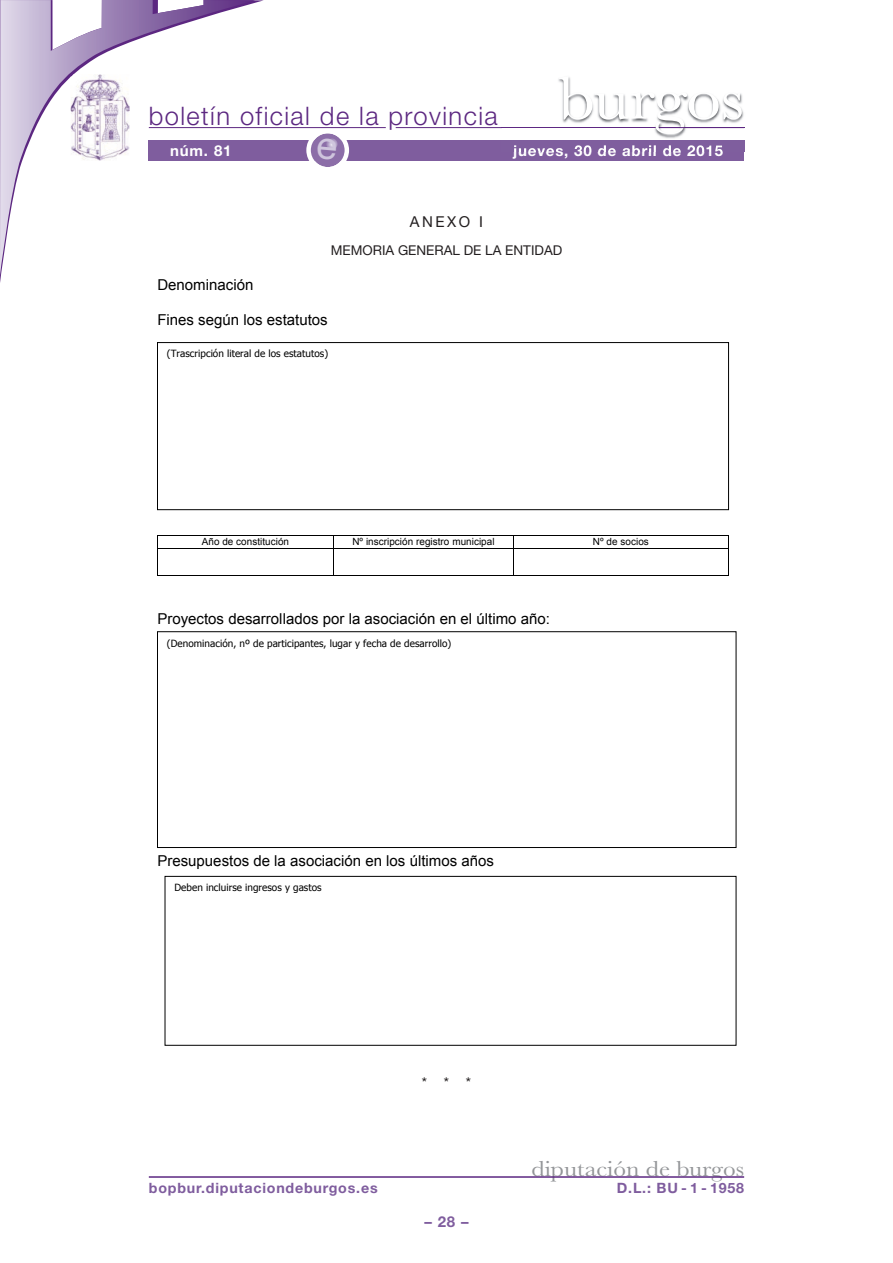
<style>
.page{position:relative;width:893px;height:1263px;background:#fff}
.page>*{position:absolute;margin:0;border:0;box-sizing:border-box;transform-origin:0 0}
.t1{font:63px "Baskerville";letter-spacing:-.01em;color:#fff;scale:1.12 1}
.t2{font:300 25.5px "Helvetica Neue";letter-spacing:.055em;color:#5c2781}
.t3{font:22.5px "Baskerville";color:#939598;scale:1.12 1}
.t4{font:15px "Arial";color:#000}
.t5{font:700 15px "Arial";color:#000}
.t6{font:700 15px "Helvetica Neue";letter-spacing:.055em;color:#fff}
.t7{font:15px "Helvetica Neue";letter-spacing:.165em;color:#231f20}
.t8{font:700 15px "Helvetica Neue";color:#7f5d9e}
.t9{font:700 14.25px "Helvetica Neue";letter-spacing:.055em;color:#7f5d9e}
.t10{font:13.5px "Helvetica Neue";color:#231f20}
.t11{font:9.9px "Tahoma";letter-spacing:.005em;color:#000}
.t12{font:9.9px "Arial";letter-spacing:.005em;color:#000}
</style>
<div class="page">
<hr style="left:396px;top:127px;width:348px;height:1px;background:#5c2781">
<hr style="left:149px;top:127px;width:237px;height:1px;background:#5c2781">
<svg style="left:0;top:0;width:255px;height:275px"></svg>
<div style="left:149px;top:140px;width:595px;height:20px;background:#7f5d9e"></div>
<hr style="left:149px;top:1176px;width:595px;height:2px;background:#5c2781">
<img style="left:558px;top:76px;width:187px;height:75px">
<img style="left:558px;top:127px;width:101px;height:1px">
<img style="left:558px;top:140px;width:186px;height:11px">
<img style="left:514px;top:145px;width:67px;height:6px">
<hr style="left:659px;top:127px;width:85px;height:1px;background:#5c2781">
<img style="left:71px;top:74px;width:59px;height:87px">
<hr style="left:158px;top:535px;width:175px;height:1px;background:#000">
<hr style="left:334px;top:535px;width:179px;height:1px;background:#000">
<hr style="left:514px;top:535px;width:214px;height:1px;background:#000">
<hr style="left:158px;top:548px;width:175px;height:1px;background:#000">
<hr style="left:334px;top:548px;width:179px;height:1px;background:#000">
<hr style="left:514px;top:548px;width:214px;height:1px;background:#000">
<svg style="left:157px;top:535px;width:1px;height:41px"></svg>
<hr style="left:158px;top:575px;width:175px;height:1px;background:#000">
<svg style="left:333px;top:535px;width:1px;height:41px"></svg>
<hr style="left:334px;top:575px;width:179px;height:1px;background:#000">
<svg style="left:513px;top:535px;width:1px;height:41px"></svg>
<hr style="left:514px;top:575px;width:214px;height:1px;background:#000">
<svg style="left:728px;top:535px;width:1px;height:41px"></svg>
<div style="left:157px;top:342px;width:572px;height:168px;border:1px solid #000"></div>
<div style="left:165px;top:876px;width:571px;height:170px;border:1px solid #000"></div>
<div style="left:157px;top:631px;width:579px;height:217px;border:1px solid #000"></div>
<svg style="left:306px;top:133px;width:43px;height:34px"></svg>
<h2 class="t2" style="left:149px;top:100px;width:350px">boletín oficial de la provincia</h2>
<h1 class="t1" style="left:558px;top:60px;width:168px">burgos</h1>
<p class="t6" style="left:170px;top:141px;width:63px">núm. 81</p>
<p class="t6" style="left:513px;top:141px;width:211px">jueves, 30 de abril de 2015</p>
<p class="t5" style="left:419px;top:210px;width:56px">Anexo I</p>
<p class="t5" style="left:311px;top:245px;width:272px">MEMORIA GENERAL DE LA ENTIDAD</p>
<p class="t7" style="left:410px;top:213px;width:75px">ANEXO I</p>
<p class="t10" style="left:331px;top:242px;width:233px">MEMORIA GENERAL DE LA ENTIDAD</p>
<p class="t4" style="left:157px;top:277px;width:98px">Denominación</p>
<p class="t4" style="left:157px;top:311px;width:172px">Fines según los estatutos</p>
<p class="t11" style="left:167px;top:347px;width:163px">(Trascripción literal de los estatutos)</p>
<p class="t12" style="left:202px;top:536px;width:89px">Año de constitución</p>
<p class="t12" style="left:352px;top:536px;width:144px">Nº inscripción registro municipal</p>
<p class="t12" style="left:593px;top:536px;width:57px">Nº de socios</p>
<p class="t4" style="left:157px;top:610px;width:394px">Proyectos desarrollados por la asociación en el último año:</p>
<p class="t11" style="left:167px;top:637px;width:286px">(Denominación, nº de participantes, lugar y fecha de desarrollo)</p>
<p class="t4" style="left:157px;top:852px;width:338px">Presupuestos de la asociación en los últimos años</p>
<p class="t11" style="left:174px;top:881px;width:149px">Deben incluirse ingresos y gastos</p>
<p class="t7" style="left:422px;top:1074px;width:51px">* * *</p>
<h3 class="t3" style="left:531px;top:1155px;width:191px">diputación de burgos</h3>
<p class="t9" style="left:149px;top:1179px;width:230px">bopbur.diputaciondeburgos.es</p>
<p class="t9" style="left:617px;top:1179px;width:129px">D.L.: BU - 1 - 1958</p>
<p class="t8" style="left:424px;top:1212px;width:46px">–28–</p>
</div>
